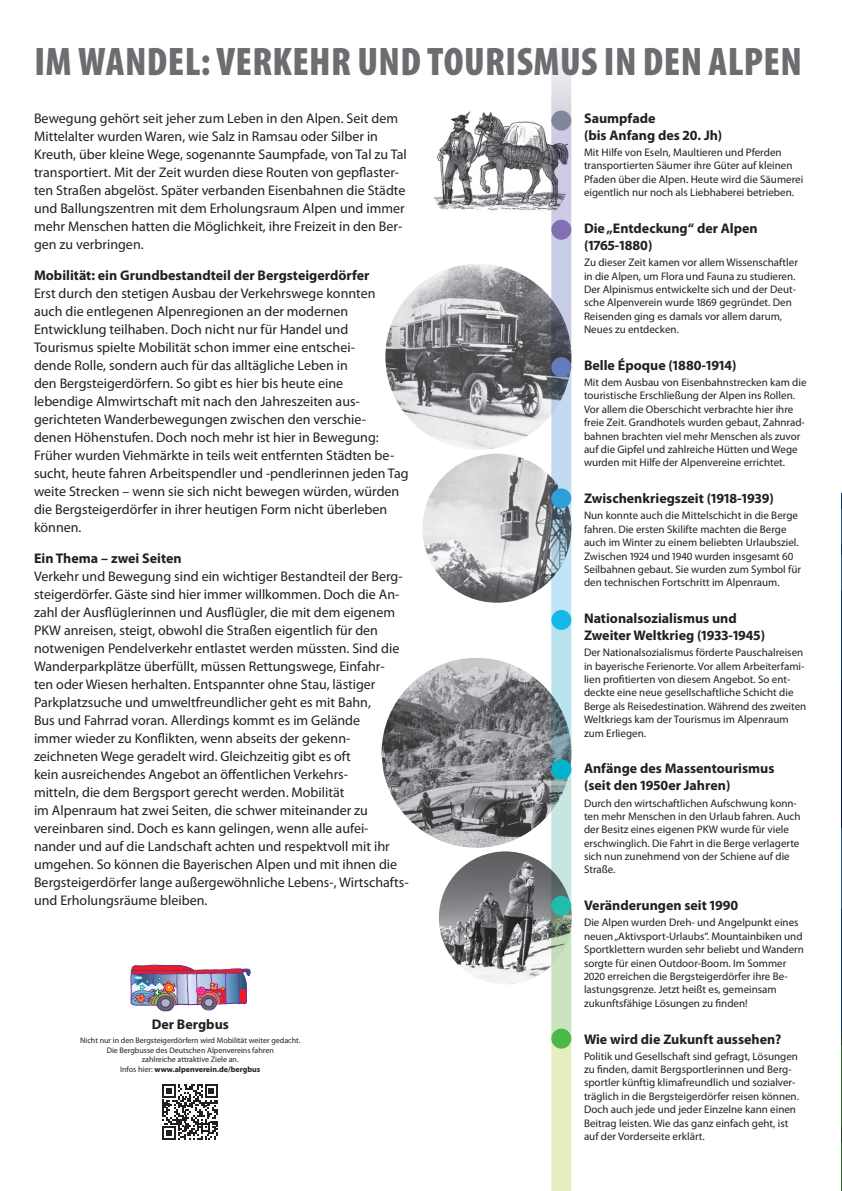
<style>
.page{position:relative;width:842px;height:1191px;background:#fff}
.page>*{position:absolute;margin:0;border:0;box-sizing:border-box;transform-origin:0 0}
.t1{font:900 condensed 40px "Myriad Pro";letter-spacing:.01em;color:#6c6d70}
.Kursiv_14{font:14px/18px "Myriad Pro";color:#231f20}
.Head-Punkte_14{font:700 14px/17px "Myriad Pro";color:#231f20}
.Head_14{font:700 14px "Myriad Pro";color:#231f20}
.Punkte_11{font:11px/13.4px "Myriad Pro";color:#231f20}
.t2{font:8px/9.6px "Myriad Pro";color:#231f20;text-align:center}
.t3{font:700 8px "Myriad Pro";color:#231f20}
.s1{font-weight:400}
</style>
<div class="page">
<svg style="left:841px;top:492px;width:1px;height:699px"></svg>
<svg style="left:551px;top:57px;width:20px;height:37px"></svg>
<div style="left:551px;top:121px;width:20px;height:108px;background:#d0cae4"></div>
<div style="left:551px;top:229px;width:20px;height:138px;background:#c8cde7"></div>
<div style="left:551px;top:367px;width:20px;height:131px;background:#c3dbf1"></div>
<div style="left:551px;top:498px;width:20px;height:122px;background:#c1e5f7"></div>
<div style="left:551px;top:620px;width:20px;height:150px;background:#b9e3ee"></div>
<div style="left:551px;top:770px;width:20px;height:135px;background:#c7e6e2"></div>
<div style="left:551px;top:905px;width:20px;height:133px;background:#cae4c0"></div>
<div style="left:551px;top:1038px;width:20px;height:153px;background:#e5eec1"></div>
<img style="left:385px;top:264px;width:186px;height:186px;border-radius:93px">
<img style="left:382px;top:658px;width:189px;height:189px;border-radius:95px">
<img style="left:130px;top:964px;width:121px;height:47px">
<img style="left:422px;top:454px;width:149px;height:149px;border-radius:74px">
<img style="left:433px;top:94px;width:138px;height:122px">
<img style="left:439px;top:851px;width:133px;height:133px;border-radius:66px">
<div style="left:551px;top:1028px;width:20px;height:20px;background:#4cb848;border-radius:50%"></div>
<div style="left:551px;top:896px;width:20px;height:20px;background:#22bcac;border-radius:50%"></div>
<div style="left:551px;top:759px;width:20px;height:20px;background:#00b4cd;border-radius:50%"></div>
<div style="left:551px;top:610px;width:20px;height:20px;background:#15b8e8;border-radius:50%"></div>
<div style="left:551px;top:488px;width:20px;height:20px;background:#2ea0d9;border-radius:50%"></div>
<div style="left:551px;top:357px;width:20px;height:20px;background:#647bbd;border-radius:50%"></div>
<div style="left:551px;top:220px;width:20px;height:20px;background:#8171b3;border-radius:50%"></div>
<div style="left:551px;top:111px;width:20px;height:20px;background:#83859a;border-radius:50%"></div>
<svg style="left:163px;top:1084px;width:55px;height:56px"></svg>
<p class="t1" style="left:34px;top:36px;width:769px">IM WANDEL: VERKEHR UND TOURISMUS IN DEN ALPEN</p>
<p class="Head-Punkte_14" style="left:584px;top:109px;width:140px">Saumpfade<br>(bis Anfang des 20. Jh)</p>
<p class="Punkte_11" style="left:584px;top:145px;width:221px">Mit Hilfe von Eseln, Maultieren und Pferden transportierten Säumer ihre Güter auf kleinen Pfaden über die Alpen. Heute wird die Säumerei eigentlich nur noch als Liebhaberei betrieben.</p>
<p class="Head-Punkte_14" style="left:584px;top:219px;width:175px">Die „Entdeckung“ der Alpen (1765-1880)</p>
<p class="Punkte_11" style="left:584px;top:256px;width:215px">Zu dieser Zeit kamen vor allem Wissenschaftler in die Alpen, um Flora und Fauna zu studieren.<br>Der Alpinismus entwickelte sich und der Deut&shy;sche Alpenverein wurde 1869 gegründet. Den Reisenden ging es damals vor allem darum, Neues zu entdecken.</p>
<p class="Head-Punkte_14" style="left:584px;top:356px;width:154px">Belle Époque (1880-1914)</p>
<p class="Punkte_11" style="left:584px;top:375px;width:224px">Mit dem Ausbau von Eisenbahnstrecken kam die touristische Erschließung der Alpen ins Rollen.<br>Vor allem die Oberschicht verbrachte hier ihre freie Zeit. Grandhotels wurden gebaut, Zahnrad&shy;bahnen brachten viel mehr Menschen als zuvor auf die Gipfel und zahlreiche Hütten und Wege wurden mit Hilfe der Alpenvereine errichtet.</p>
<p class="Head-Punkte_14" style="left:584px;top:489px;width:191px">Zwischenkriegszeit (1918-1939)</p>
<p class="Punkte_11" style="left:584px;top:509px;width:219px">Nun konnte auch die Mittelschicht in die Berge fahren. Die ersten Skilifte machten die Berge auch im Winter zu einem beliebten Urlaubsziel.<br>Zwischen 1924 und 1940 wurden insgesamt 60<br>Seilbahnen gebaut. Sie wurden zum Symbol für den technischen Fortschritt im Alpenraum.</p>
<p class="Head-Punkte_14" style="left:584px;top:609px;width:183px">Nationalsozialismus und<br>Zweiter Weltkrieg (1933-1945)</p>
<p class="Punkte_11" style="left:584px;top:645px;width:224px">Der Nationalsozialismus förderte Pauschalreisen in bayerische Ferienorte. Vor allem Arbeiterfami&shy;lien profitierten von diesem Angebot. So ent&shy;deckte eine neue gesellschaftliche Schicht die Berge als Reisedestination. Während des zweiten Weltkriegs kam der Tourismus im Alpenraum zum Erliegen.</p>
<p class="Head-Punkte_14" style="left:584px;top:759px;width:192px">Anfänge des Massentourismus (seit den 1950er Jahren)</p>
<p class="Punkte_11" style="left:584px;top:796px;width:218px">Durch den wirtschaftlichen Aufschwung konn&shy;ten mehr Menschen in den Urlaub fahren. Auch der Besitz eines eigenen PKW wurde für viele erschwinglich. Die Fahrt in die Berge verlagerte sich nun zunehmend von der Schiene auf die Straße.</p>
<p class="Head-Punkte_14" style="left:584px;top:896px;width:156px">Veränderungen seit 1990</p>
<p class="Punkte_11" style="left:584px;top:916px;width:221px">Die Alpen wurden Dreh- und Angelpunkt eines neuen „Aktivsport-Urlaubs“. Mountainbiken und Sportklettern wurden sehr beliebt und Wandern sorgte für einen Outdoor-Boom. Im Sommer 2020 erreichen die Bergsteigerdörfer ihre Be&shy;lastungsgrenze. Jetzt heißt es, gemeinsam zukunftsfähige Lösungen zu finden!</p>
<p class="Head-Punkte_14" style="left:584px;top:1029px;width:199px">Wie wird die Zukunft aussehen?</p>
<p class="Punkte_11" style="left:584px;top:1049px;width:216px">Politik und Gesellschaft sind gefragt, Lösungen zu finden, damit Bergsportlerinnen und Berg&shy;sportler künftig klimafreundlich und sozialver&shy;träglich in die Bergsteigerdörfer reisen können.<br>Doch auch jede und jeder Einzelne kann einen Beitrag leisten. Wie das ganz einfach geht, ist auf der Vorderseite erklärt.</p>
<p class="Kursiv_14" style="left:34px;top:109px;width:374px">Bewegung gehört seit jeher zum Leben in den Alpen. Seit dem Mittelalter wurden Waren, wie Salz in Ramsau oder Silber in Kreuth, über kleine Wege, sogenannte Saumpfade, von Tal zu Tal transportiert. Mit der Zeit wurden diese Routen von gepflaster&shy;ten Straßen abgelöst. Später verbanden Eisenbahnen die Städte und Ballungszentren mit dem Erholungsraum Alpen und immer mehr Menschen hatten die Möglichkeit, ihre Freizeit in den Ber&shy;gen zu verbringen.</p>
<p class="Head-Punkte_14" style="left:34px;top:266px;width:337px">Mobilität: ein Grundbestandteil der Bergsteigerdörfer</p>
<p class="Kursiv_14" style="left:34px;top:284px;width:376px">Erst durch den stetigen Ausbau der Verkehrswege konnten<br>auch die entlegenen Alpenregionen an der modernen Entwicklung teilhaben. Doch nicht nur für Handel und Tourismus spielte Mobilität schon immer eine entschei-<br>dende Rolle, sondern auch für das alltägliche Leben in<br>den Bergsteigerdörfern. So gibt es hier bis heute eine<br>lebendige Almwirtschaft mit nach den Jahreszeiten aus&shy;gerichteten Wanderbewegungen zwischen den verschie-<br>denen Höhenstufen. Doch noch mehr ist hier in Bewegung:<br>Früher wurden Viehmärkte in teils weit entfernten Städten be&shy;sucht, heute fahren Arbeitspendler und -pendlerinnen jeden Tag weite Strecken – wenn sie sich nicht bewegen würden, würden die Bergsteigerdörfer in ihrer heutigen Form nicht überleben können.</p>
<p class="Head-Punkte_14" style="left:34px;top:549px;width:149px">Ein Thema – zwei Seiten</p>
<p class="Kursiv_14" style="left:34px;top:567px;width:376px">Verkehr und Bewegung sind ein wichtiger Bestandteil der Berg&shy;steigerdörfer. Gäste sind hier immer willkommen. Doch die An&shy;zahl der Ausflüglerinnen und Ausflügler, die mit dem eigenem PKW anreisen, steigt, obwohl die Straßen eigentlich für den notwenigen Pendelverkehr entlastet werden müssten. Sind die Wanderparkplätze überfüllt, müssen Rettungswege, Einfahr-<br>ten oder Wiesen herhalten. Entspannter ohne Stau, lästiger Parkplatzsuche und umweltfreundlicher geht es mit Bahn,<br>Bus und Fahrrad voran. Allerdings kommt es im Gelände<br>immer wieder zu Konflikten, wenn abseits der gekenn&shy;zeichneten Wege geradelt wird. Gleichzeitig gibt es oft<br>kein ausreichendes Angebot an öffentlichen Verkehrs-<br>mitteln, die dem Bergsport gerecht werden. Mobilität<br>im Alpenraum hat zwei Seiten, die schwer miteinander zu vereinbaren sind. Doch es kann gelingen, wenn alle aufei&shy;nander und auf die Landschaft achten und respektvoll mit ihr umgehen. So können die Bayerischen Alpen und mit ihnen die Bergsteigerdörfer lange außergewöhnliche Lebens-, Wirtschafts&shy;und Erholungsräume bleiben.</p>
<p class="Head_14" style="left:152px;top:1015px;width:79px">Der Bergbus</p>
<p class="t2" style="left:80px;top:1035px;width:222px">Nicht nur in den Bergsteigerdörfern wird Mobilität weiter gedacht.<br>Die Bergbusse des Deutschen Alpenvereins fahren<br>zahlreiche attraktive Ziele an.</p>
<p class="t3" style="left:120px;top:1064px;width:142px"><span class="s1">Infos hier:</span> www.alpenverein.de/bergbus</p>
</div>
